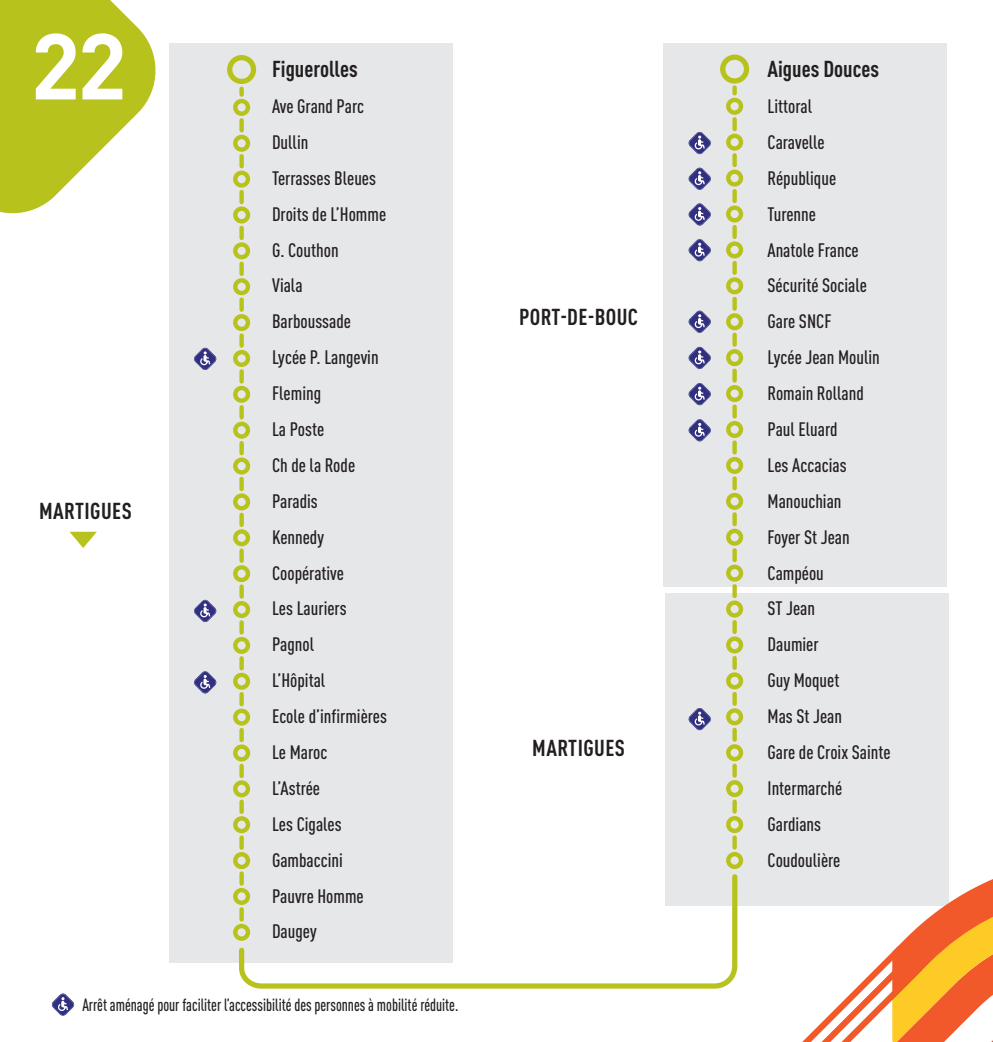
<style>
.page{position:relative;width:993px;height:1042px;background:#fff}
.page>*{position:absolute;margin:0;border:0;box-sizing:border-box;transform-origin:0 0}
.t1{font:700 92.05px "DIN Pro";color:#fff}
.t2{font:700 condensed 22.75px "DIN Pro";letter-spacing:.02em;color:#231f20}
.t3{font:700 condensed 22.75px "DIN Pro";color:#231f20}
.t4{font:500 condensed 19.25px/35.9px "DIN Pro";color:#231f20}
.t5{font:500 condensed 17.5px "DIN Pro";color:#231f20;scale:.88 1}
</style>
<div class="page">
<svg style="left:0;top:0;width:156px;height:214px"></svg>
<div style="left:169px;top:43px;width:283px;height:919px;background:#e6e7e9"></div>
<div style="left:665px;top:593px;width:282px;height:313px;background:#e6e7e9"></div>
<div style="left:663px;top:43px;width:283px;height:544px;background:#e6e7e9"></div>
<svg style="left:802px;top:861px;width:190px;height:181px"></svg>
<div style="left:233px;top:99px;width:17px;height:17px;border:4px solid #b8c21d;border-radius:50%"></div>
<div style="left:233px;top:457px;width:17px;height:17px;border:4px solid #b8c21d;border-radius:50%"></div>
<div style="left:233px;top:135px;width:17px;height:17px;border:4px solid #b8c21d;border-radius:50%"></div>
<div style="left:233px;top:493px;width:17px;height:17px;border:4px solid #b8c21d;border-radius:50%"></div>
<div style="left:233px;top:529px;width:17px;height:17px;border:4px solid #b8c21d;border-radius:50%"></div>
<div style="left:233px;top:565px;width:17px;height:17px;border:4px solid #b8c21d;border-radius:50%"></div>
<div style="left:233px;top:601px;width:17px;height:17px;border:4px solid #b8c21d;border-radius:50%"></div>
<div style="left:233px;top:708px;width:17px;height:17px;border:4px solid #b8c21d;border-radius:50%"></div>
<div style="left:233px;top:744px;width:17px;height:17px;border:4px solid #b8c21d;border-radius:50%"></div>
<div style="left:233px;top:780px;width:17px;height:17px;border:4px solid #b8c21d;border-radius:50%"></div>
<div style="left:233px;top:816px;width:17px;height:17px;border:4px solid #b8c21d;border-radius:50%"></div>
<div style="left:233px;top:852px;width:17px;height:17px;border:4px solid #b8c21d;border-radius:50%"></div>
<div style="left:233px;top:888px;width:17px;height:17px;border:4px solid #b8c21d;border-radius:50%"></div>
<div style="left:233px;top:924px;width:17px;height:17px;border:4px solid #b8c21d;border-radius:50%"></div>
<div style="left:233px;top:637px;width:17px;height:17px;border:4px solid #b8c21d;border-radius:50%"></div>
<div style="left:233px;top:673px;width:17px;height:17px;border:4px solid #b8c21d;border-radius:50%"></div>
<div style="left:233px;top:171px;width:17px;height:17px;border:4px solid #b8c21d;border-radius:50%"></div>
<div style="left:233px;top:206px;width:17px;height:17px;border:4px solid #b8c21d;border-radius:50%"></div>
<div style="left:233px;top:242px;width:17px;height:17px;border:4px solid #b8c21d;border-radius:50%"></div>
<div style="left:233px;top:278px;width:17px;height:17px;border:4px solid #b8c21d;border-radius:50%"></div>
<div style="left:233px;top:314px;width:17px;height:17px;border:4px solid #b8c21d;border-radius:50%"></div>
<div style="left:233px;top:350px;width:17px;height:17px;border:4px solid #b8c21d;border-radius:50%"></div>
<div style="left:233px;top:386px;width:17px;height:17px;border:4px solid #b8c21d;border-radius:50%"></div>
<div style="left:233px;top:422px;width:17px;height:17px;border:4px solid #b8c21d;border-radius:50%"></div>
<svg style="left:732px;top:119px;width:4px;height:10px"></svg>
<div style="left:725px;top:98px;width:18px;height:17px;border:4px solid #b8c21d;border-radius:50%"></div>
<svg style="left:732px;top:155px;width:4px;height:10px"></svg>
<div style="left:725px;top:134px;width:18px;height:17px;border:4px solid #b8c21d;border-radius:50%"></div>
<svg style="left:732px;top:191px;width:4px;height:10px"></svg>
<div style="left:725px;top:170px;width:18px;height:17px;border:4px solid #b8c21d;border-radius:50%"></div>
<svg style="left:732px;top:227px;width:4px;height:10px"></svg>
<div style="left:725px;top:205px;width:18px;height:17px;border:4px solid #b8c21d;border-radius:50%"></div>
<svg style="left:732px;top:263px;width:4px;height:10px"></svg>
<div style="left:725px;top:241px;width:18px;height:17px;border:4px solid #b8c21d;border-radius:50%"></div>
<svg style="left:732px;top:371px;width:4px;height:9px"></svg>
<div style="left:725px;top:349px;width:18px;height:17px;border:4px solid #b8c21d;border-radius:50%"></div>
<svg style="left:732px;top:335px;width:4px;height:10px"></svg>
<svg style="left:732px;top:299px;width:4px;height:10px"></svg>
<div style="left:725px;top:313px;width:18px;height:17px;border:4px solid #b8c21d;border-radius:50%"></div>
<svg style="left:732px;top:407px;width:4px;height:9px"></svg>
<div style="left:725px;top:385px;width:18px;height:17px;border:4px solid #b8c21d;border-radius:50%"></div>
<svg style="left:732px;top:442px;width:4px;height:10px"></svg>
<div style="left:725px;top:421px;width:18px;height:17px;border:4px solid #b8c21d;border-radius:50%"></div>
<svg style="left:732px;top:478px;width:4px;height:10px"></svg>
<div style="left:725px;top:457px;width:18px;height:17px;border:4px solid #b8c21d;border-radius:50%"></div>
<svg style="left:732px;top:514px;width:4px;height:10px"></svg>
<div style="left:725px;top:493px;width:18px;height:17px;border:4px solid #b8c21d;border-radius:50%"></div>
<svg style="left:732px;top:550px;width:4px;height:10px"></svg>
<div style="left:725px;top:529px;width:18px;height:17px;border:4px solid #b8c21d;border-radius:50%"></div>
<svg style="left:732px;top:586px;width:4px;height:10px"></svg>
<div style="left:725px;top:564px;width:18px;height:18px;border:4px solid #b8c21d;border-radius:50%"></div>
<svg style="left:732px;top:622px;width:4px;height:10px"></svg>
<div style="left:725px;top:600px;width:18px;height:17px;border:4px solid #b8c21d;border-radius:50%"></div>
<svg style="left:732px;top:658px;width:4px;height:10px"></svg>
<div style="left:725px;top:636px;width:18px;height:17px;border:4px solid #b8c21d;border-radius:50%"></div>
<svg style="left:732px;top:802px;width:4px;height:9px"></svg>
<svg style="left:732px;top:766px;width:4px;height:9px"></svg>
<svg style="left:732px;top:730px;width:4px;height:9px"></svg>
<div style="left:725px;top:780px;width:18px;height:17px;border:4px solid #b8c21d;border-radius:50%"></div>
<svg style="left:732px;top:837px;width:4px;height:10px"></svg>
<div style="left:725px;top:816px;width:18px;height:17px;border:4px solid #b8c21d;border-radius:50%"></div>
<div style="left:725px;top:852px;width:18px;height:17px;border:4px solid #b8c21d;border-radius:50%"></div>
<svg style="left:732px;top:694px;width:4px;height:10px"></svg>
<div style="left:725px;top:672px;width:18px;height:17px;border:4px solid #b8c21d;border-radius:50%"></div>
<div style="left:725px;top:708px;width:18px;height:17px;border:4px solid #b8c21d;border-radius:50%"></div>
<div style="left:725px;top:744px;width:18px;height:17px;border:4px solid #b8c21d;border-radius:50%"></div>
<div style="left:725px;top:277px;width:18px;height:17px;border:4px solid #b8c21d;border-radius:50%"></div>
<svg style="left:239px;top:89px;width:5px;height:6px"></svg>
<div style="left:239px;top:120px;width:5px;height:10px;background:#b8c21d"></div>
<div style="left:239px;top:479px;width:5px;height:10px;background:#b8c21d"></div>
<div style="left:239px;top:515px;width:5px;height:10px;background:#b8c21d"></div>
<div style="left:239px;top:551px;width:5px;height:10px;background:#b8c21d"></div>
<div style="left:239px;top:586px;width:5px;height:10px;background:#b8c21d"></div>
<div style="left:239px;top:622px;width:5px;height:10px;background:#b8c21d"></div>
<div style="left:239px;top:658px;width:5px;height:10px;background:#b8c21d"></div>
<div style="left:239px;top:694px;width:5px;height:10px;background:#b8c21d"></div>
<div style="left:239px;top:730px;width:5px;height:10px;background:#b8c21d"></div>
<div style="left:239px;top:766px;width:5px;height:10px;background:#b8c21d"></div>
<div style="left:239px;top:802px;width:5px;height:10px;background:#b8c21d"></div>
<div style="left:239px;top:837px;width:5px;height:10px;background:#b8c21d"></div>
<div style="left:239px;top:156px;width:5px;height:10px;background:#b8c21d"></div>
<div style="left:239px;top:192px;width:5px;height:10px;background:#b8c21d"></div>
<div style="left:239px;top:228px;width:5px;height:10px;background:#b8c21d"></div>
<div style="left:239px;top:264px;width:5px;height:10px;background:#b8c21d"></div>
<div style="left:239px;top:300px;width:5px;height:10px;background:#b8c21d"></div>
<div style="left:239px;top:335px;width:5px;height:10px;background:#b8c21d"></div>
<div style="left:239px;top:371px;width:5px;height:10px;background:#b8c21d"></div>
<div style="left:239px;top:407px;width:5px;height:10px;background:#b8c21d"></div>
<div style="left:239px;top:443px;width:5px;height:10px;background:#b8c21d"></div>
<svg style="left:236px;top:871px;width:502px;height:118px"></svg>
<div style="left:227px;top:55px;width:29px;height:29px;border:5px solid #b8c21d;border-radius:50%"></div>
<svg style="left:732px;top:88px;width:4px;height:5px"></svg>
<div style="left:719px;top:55px;width:30px;height:29px;border:5px solid #b8c21d;border-radius:50%"></div>
<svg style="left:194px;top:347px;width:23px;height:23px"></svg>
<svg style="left:194px;top:599px;width:23px;height:23px"></svg>
<svg style="left:194px;top:671px;width:23px;height:22px"></svg>
<svg style="left:688px;top:708px;width:23px;height:22px"></svg>
<svg style="left:688px;top:419px;width:23px;height:22px"></svg>
<svg style="left:688px;top:383px;width:23px;height:22px"></svg>
<svg style="left:688px;top:346px;width:23px;height:23px"></svg>
<svg style="left:688px;top:310px;width:23px;height:23px"></svg>
<svg style="left:688px;top:239px;width:23px;height:22px"></svg>
<svg style="left:688px;top:203px;width:23px;height:23px"></svg>
<svg style="left:688px;top:167px;width:23px;height:23px"></svg>
<svg style="left:688px;top:132px;width:23px;height:22px"></svg>
<svg style="left:69px;top:532px;width:28px;height:16px"></svg>
<svg style="left:51px;top:993px;width:23px;height:22px"></svg>
<h1 class="t1" style="left:30px;top:-11px;width:98px">22</h1>
<p class="t2" style="left:39px;top:493px;width:94px">MARTIGUES</p>
<p class="t3" style="left:272px;top:52px;width:87px">Figuerolles</p>
<p class="t4" style="left:272px;top:87px;width:116px">Ave Grand Parc<br>Dullin<br>Terrasses Bleues<br>Droits de L’Homme<br>G. Couthon<br>Viala<br>Barboussade<br>Lycée P. Langevin<br>Fleming<br>La Poste<br>Ch de la Rode<br>Paradis<br>Kennedy<br>Coopérative<br>Les Lauriers<br>Pagnol<br>L’Hôpital<br>Ecole d’infirmières<br>Le Maroc<br>L’Astrée<br>Les Cigales<br>Gambaccini<br>Pauvre Homme<br>Daugey</p>
<p class="t5" style="left:82px;top:992px;width:428px">Arrêt aménagé pour faciliter l’accessibilité des personnes à mobilité réduite.</p>
<p class="t2" style="left:519px;top:300px;width:120px">PORT-DE-BOUC</p>
<p class="t2" style="left:532px;top:730px;width:94px">MARTIGUES</p>
<p class="t3" style="left:767px;top:52px;width:113px">Aigues Douces</p>
<p class="t4" style="left:767px;top:87px;width:125px">Littoral<br>Caravelle<br>République<br>Turenne<br>Anatole France<br>Sécurité Sociale<br>Gare SNCF<br>Lycée Jean Moulin<br>Romain Rolland<br>Paul Eluard<br>Les Accacias<br>Manouchian<br>Foyer St Jean<br>Campéou<br>ST Jean<br>Daumier<br>Guy Moquet<br>Mas St Jean<br>Gare de Croix Sainte<br>Intermarché<br>Gardians<br>Coudoulière</p>
</div>
